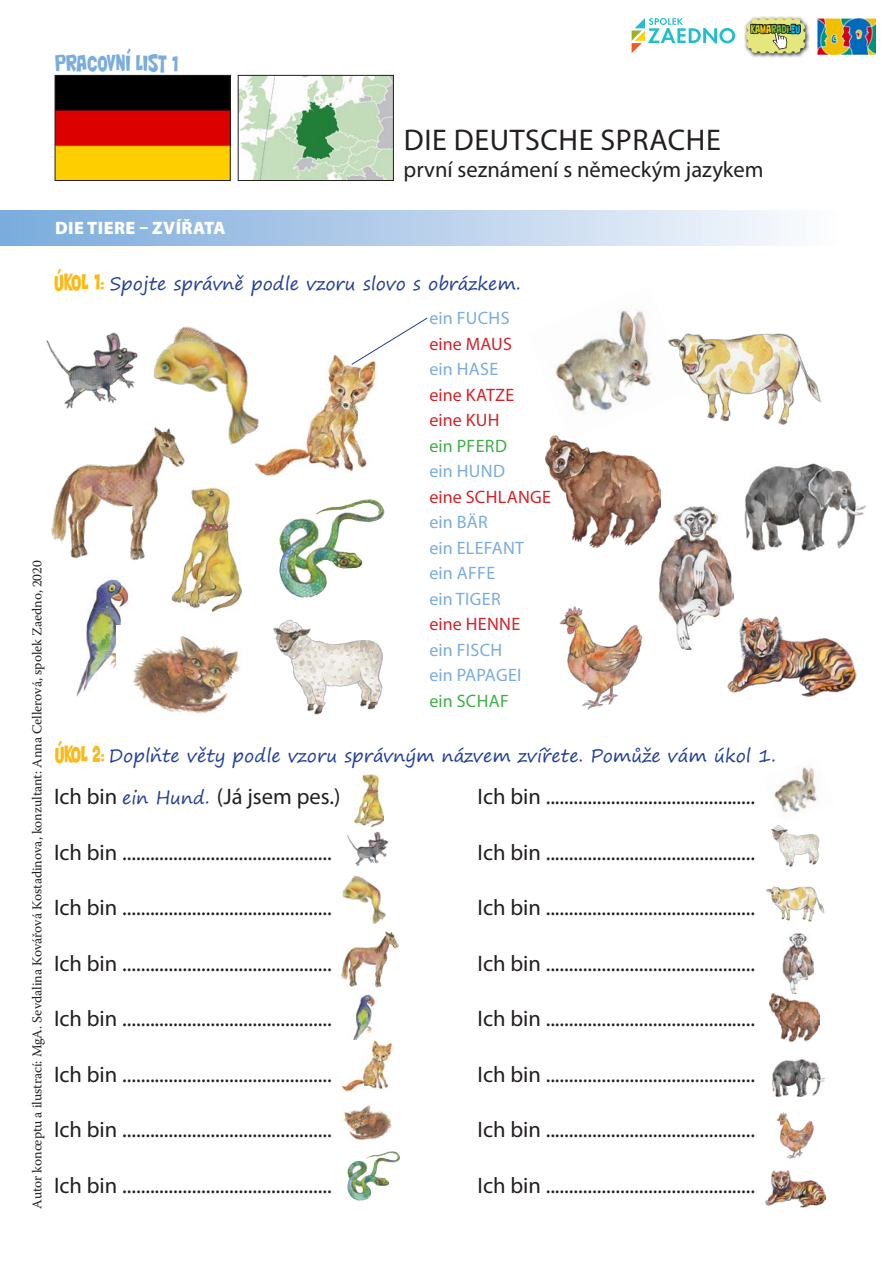
<style>
.page{position:relative;width:893px;height:1263px;background:#fff}
.page>*{position:absolute;margin:0;border:0;box-sizing:border-box;transform-origin:0 0}
.t1{font:30px "Myriad Pro";letter-spacing:.02em;color:#231f20}
.t2{font:22.5px "Myriad Pro";color:#231f20}
.t3{font:22.5px "Nightclub BTN Cn";letter-spacing:-.005em;color:#7aacdc;scale:.9 1}
.t4{font:18px "Segoe Print";color:#223f99}
.t5{font:18px/25.5px "Myriad Pro";letter-spacing:.02em;color:#7aacdc}
.t6{font:18px/25.5px "Myriad Pro";letter-spacing:.01em;color:#d1232a}
.t7{font:18px "Myriad Pro";letter-spacing:.02em;color:#40ae49}
.t8{font:900 18px "Myriad Pro";letter-spacing:.02em;color:#fff}
.t9{font:13.5px "Warnock Pro";letter-spacing:-.005em;color:#231f20}
.t10{font:11.1px "Nightclub BTN Cn";letter-spacing:-.01em;color:#73b743;scale:.9 1}
.s1{color:#b8d432}
.s2{color:#feca0a}
.s3{color:#00baf1}
.s4{font-family:"Nightclub BTN Cn";font-size:22.5px;color:#fcb814}
.s5{font-family:"Segoe Print";font-size:18px;color:#223f99}
</style>
<div class="page">
<img style="left:172px;top:488px;width:69px;height:123px">
<img style="left:354px;top:775px;width:29px;height:51px">
<img style="left:76px;top:579px;width:53px;height:118px">
<img style="left:552px;top:310px;width:101px;height:126px">
<img style="left:51px;top:451px;width:145px;height:112px">
<img style="left:668px;top:333px;width:154px;height:92px">
<img style="left:559px;top:606px;width:84px;height:104px">
<img style="left:255px;top:354px;width:121px;height:123px">
<img style="left:658px;top:507px;width:75px;height:143px">
<img style="left:744px;top:464px;width:122px;height:86px">
<img style="left:46px;top:332px;width:92px;height:77px">
<img style="left:116px;top:626px;width:124px;height:88px">
<img style="left:145px;top:326px;width:140px;height:125px">
<img style="left:281px;top:499px;width:98px;height:59px">
<img style="left:353px;top:993px;width:24px;height:47px">
<img style="left:341px;top:931px;width:58px;height:57px">
<img style="left:341px;top:1040px;width:52px;height:52px">
<img style="left:347px;top:831px;width:42px;height:35px">
<img style="left:341px;top:1105px;width:51px;height:36px">
<img style="left:342px;top:875px;width:44px;height:50px">
<img style="left:348px;top:1151px;width:49px;height:30px">
<img style="left:773px;top:767px;width:46px;height:46px">
<img style="left:767px;top:886px;width:58px;height:35px">
<img style="left:776px;top:1112px;width:38px;height:47px">
<img style="left:782px;top:933px;width:31px;height:60px">
<img style="left:772px;top:1059px;width:52px;height:37px">
<img style="left:273px;top:620px;width:110px;height:95px">
<img style="left:771px;top:825px;width:49px;height:42px">
<svg style="left:351px;top:317px;width:77px;height:48px"></svg>
<img style="left:240px;top:77px;width:152px;height:102px">
<div style="left:238px;top:75px;width:156px;height:106px;border:1px solid #231f20"></div>
<img style="left:57px;top:77px;width:172px;height:102px">
<div style="left:55px;top:75px;width:176px;height:106px;border:1px solid #231f20"></div>
<img style="left:817px;top:18px;width:58px;height:36px">
<svg style="left:744px;top:16px;width:66px;height:42px"></svg>
<svg style="left:746px;top:18px;width:59px;height:35px;background:#adaf6f"></svg>
<div style="left:1px;top:210px;width:838px;height:36px;background:linear-gradient(to right,#79a9db,#fbfbfd)"></div>
<img style="left:546px;top:436px;width:115px;height:111px">
<img style="left:728px;top:617px;width:129px;height:80px">
<img style="left:770px;top:994px;width:49px;height:48px">
<img style="left:766px;top:1171px;width:60px;height:37px">
<svg style="left:632px;top:18px;width:103px;height:35px"></svg>
<p class="t3" style="left:55px;top:47px;width:139px">PRACOVNÍ LIST 1</p>
<p class="t10" style="left:751px;top:21px;width:56px"><span class="s1">KA</span><span class="s2">MA</span>RADI<span class="s3">.EU</span></p>
<h1 class="t1" style="left:404px;top:122px;width:318px">DIE DEUTSCHE SPRACHE</h1>
<p class="t2" style="left:404px;top:156px;width:361px">první seznámení s německým jazykem</p>
<p class="t8" style="left:55px;top:216px;width:172px">DIE TIERE – ZVÍŘATA</p>
<p class="t9" style="left:29px;top:1208px;width:650px;rotate:-90deg">Autor konceptu a ilustrací: MgA. Sevdalina Kovářová Kostadinova, konzultant: Anna Cellerová, spolek Zaedno, 2020</p>
<p class="t4" style="left:54px;top:268px;width:468px"><span class="s4">ÚKOL 1:</span> Spojte správně podle vzoru slovo s obrázkem.</p>
<p class="t5" style="left:429px;top:305px;width:82px">ein FUCHS</p>
<p class="t6" style="left:429px;top:331px;width:84px">eine MAUS</p>
<p class="t5" style="left:429px;top:356px;width:70px">ein HASE</p>
<p class="t6" style="left:429px;top:382px;width:86px">eine KATZE eine KUH</p>
<p class="t7" style="left:429px;top:435px;width:79px">ein PFERD</p>
<p class="t5" style="left:429px;top:458px;width:77px">ein HUND</p>
<p class="t6" style="left:429px;top:484px;width:123px">eine SCHLANGE</p>
<p class="t5" style="left:429px;top:509px;width:96px">ein BÄR<br>ein ELEFANT ein AFFE<br>ein TIGER</p>
<p class="t6" style="left:429px;top:611px;width:92px">eine HENNE</p>
<p class="t5" style="left:429px;top:637px;width:94px">ein FISCH ein PAPAGEI</p>
<p class="t7" style="left:429px;top:690px;width:81px">ein SCHAF</p>
<p class="t4" style="left:55px;top:740px;width:723px"><span class="s4">ÚKOL 2:</span> Doplňte věty podle vzoru správným názvem zvířete. Pomůže vám úkol 1.</p>
<p class="t2" style="left:54px;top:783px;width:288px">Ich bin <span class="s5">ein Hund.</span> (Já jsem pes.)</p>
<p class="t2" style="left:54px;top:838px;width:279px">Ich bin .............................................</p>
<p class="t2" style="left:54px;top:894px;width:279px">Ich bin .............................................</p>
<p class="t2" style="left:54px;top:949px;width:279px">Ich bin .............................................</p>
<p class="t2" style="left:54px;top:1005px;width:279px">Ich bin .............................................</p>
<p class="t2" style="left:54px;top:1060px;width:279px">Ich bin .............................................</p>
<p class="t2" style="left:54px;top:1116px;width:279px">Ich bin .............................................</p>
<p class="t2" style="left:54px;top:1171px;width:279px">Ich bin .............................................</p>
<p class="t2" style="left:478px;top:783px;width:279px">Ich bin .............................................</p>
<p class="t2" style="left:478px;top:838px;width:279px">Ich bin .............................................</p>
<p class="t2" style="left:478px;top:894px;width:279px">Ich bin .............................................</p>
<p class="t2" style="left:478px;top:949px;width:279px">Ich bin .............................................</p>
<p class="t2" style="left:478px;top:1005px;width:279px">Ich bin .............................................</p>
<p class="t2" style="left:478px;top:1060px;width:279px">Ich bin .............................................</p>
<p class="t2" style="left:478px;top:1116px;width:279px">Ich bin .............................................</p>
<p class="t2" style="left:478px;top:1171px;width:279px">Ich bin .............................................</p>
</div>
